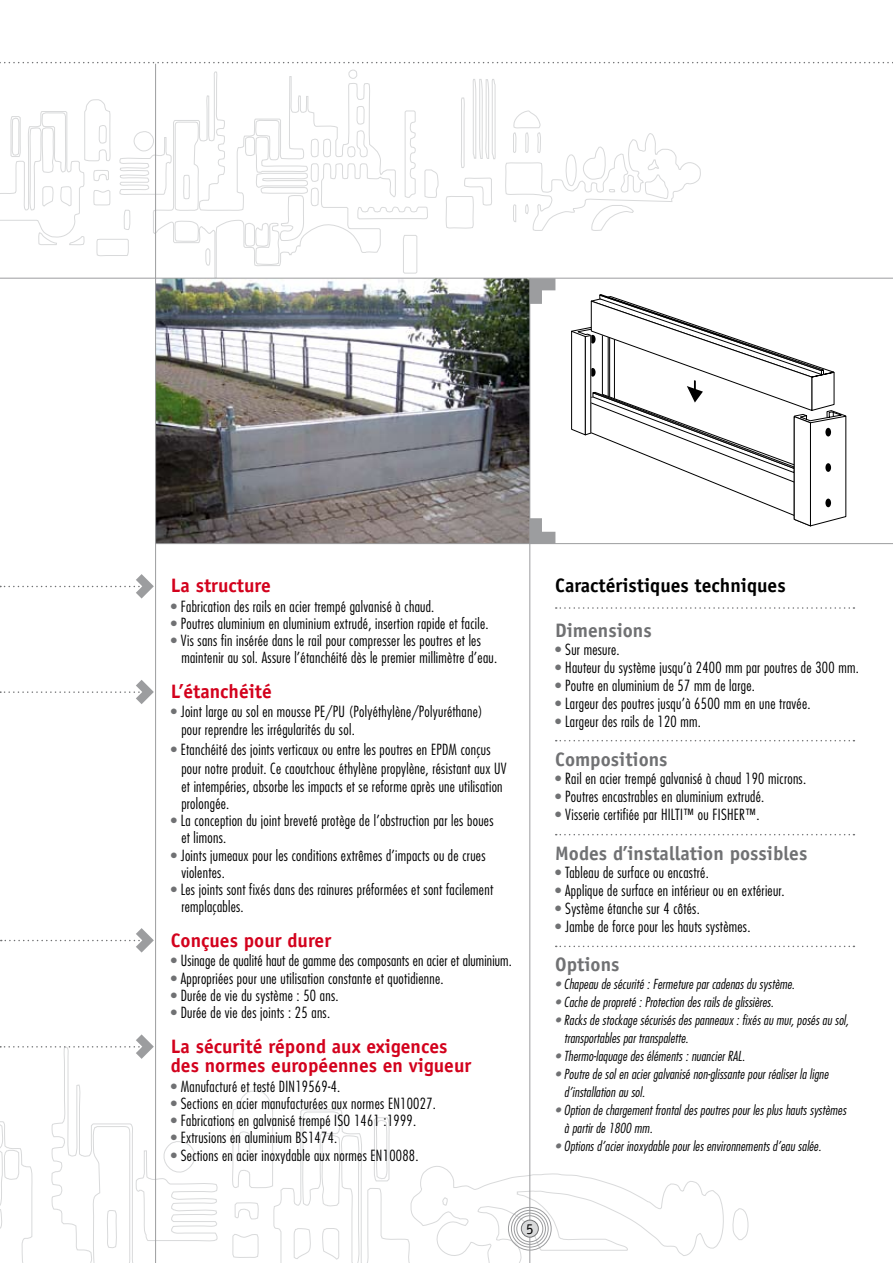
<style>
.page{position:relative;width:893px;height:1263px;background:#fff}
.page>*{position:absolute;margin:0;border:0;box-sizing:border-box;transform-origin:0 0}
.t1{font:700 19.5px/19.5px "Officina Sans";color:#d3021d}
.t2{font:700 19.5px "Officina Sans";color:#707173}
.t3{font:700 19.5px "Officina Sans";color:#000}
.t4{font:300 condensed 15px/17.2px "Futura";letter-spacing:.02em;color:#000}
.t5{font:15px "Officina Sans";color:#000}
.t6{font:italic 300 condensed 13.5px/18px "Futura";letter-spacing:.01em;color:#000}
.s1{color:#707173}
</style>
<div class="page">
<svg style="left:0;top:69px;width:701px;height:209px"></svg>
<svg style="left:0;top:1044px;width:749px;height:219px"></svg>
<svg style="left:571px;top:294px;width:275px;height:232px"></svg>
<img style="left:156px;top:279px;width:373px;height:264px">
<hr style="left:0;top:278px;width:893px;height:1px;background:#9c9d9f">
<svg style="left:0;top:574px;width:154px;height:24px"></svg>
<svg style="left:0;top:680px;width:154px;height:24px"></svg>
<svg style="left:1px;top:928px;width:153px;height:24px"></svg>
<svg style="left:0;top:1034px;width:154px;height:25px"></svg>
<hr style="left:529px;top:278px;width:1px;height:985px;background:#9c9d9f">
<svg style="left:556px;top:607px;width:298px;height:2px"></svg>
<svg style="left:530px;top:279px;width:25px;height:25px"></svg>
<svg style="left:530px;top:518px;width:25px;height:25px"></svg>
<hr style="left:155px;top:543px;width:738px;height:1px;background:#9c9d9f">
<svg style="left:0;top:62px;width:893px;height:1px"></svg>
<hr style="left:155px;top:64px;width:1px;height:1199px;background:#9c9d9f">
<div style="left:521px;top:1220px;width:17px;height:17px;background:#d9dadb;border-radius:50%"></div>
<div style="left:521px;top:1220px;width:18px;height:17px;border:1px solid #707173;border-radius:50%"></div>
<div style="left:516px;top:1215px;width:27px;height:27px;border:1px solid #9c9d9f;border-radius:50%"></div>
<div style="left:514px;top:1213px;width:32px;height:32px;border:1px solid #9c9d9f;border-radius:50%"></div>
<div style="left:511px;top:1210px;width:37px;height:37px;border:1px solid #9c9d9f;border-radius:50%"></div>
<div style="left:508px;top:1207px;width:43px;height:43px;border:1px solid #9c9d9f;border-radius:50%"></div>
<svg style="left:556px;top:740px;width:298px;height:1px"></svg>
<svg style="left:556px;top:834px;width:298px;height:1px"></svg>
<svg style="left:556px;top:946px;width:298px;height:1px"></svg>
<h1 class="t1" style="left:171px;top:575px;width:102px">La structure</h1>
<p class="t4" style="left:171px;top:597px;width:265px"><span class="s1">•</span> Fabrication des rails en acier trempé galvanisé à chaud.</p>
<p class="t4" style="left:171px;top:615px;width:319px"><span class="s1">•</span> Poutres aluminium en aluminium extrudé, insertion rapide et facile.</p>
<p class="t4" style="left:181px;top:632px;width:317px;text-indent:-10px"><span class="s1">•</span> Vis sans fin insérée dans le rail pour compresser les poutres et les maintenir au sol. Assure l’étanchéité dès le premier millimètre d’eau.</p>
<h1 class="t1" style="left:171px;top:681px;width:103px">L’étanchéité</h1>
<p class="t4" style="left:181px;top:703px;width:303px;line-height:18px;text-indent:-10px"><span class="s1">•</span> Joint large au sol en mousse PE/PU (Polyéthylène/Polyuréthane) pour reprendre les irrégularités du sol.</p>
<p class="t4" style="left:181px;top:739px;width:327px;line-height:19.5px;text-indent:-10px"><span class="s1">•</span> Etanchéité des joints verticaux ou entre les poutres en EPDM conçus pour notre produit. Ce caoutchouc éthylène propylène, résistant aux UV</p>
<p class="t4" style="left:181px;top:777px;width:323px">et intempéries, absorbe les impacts et se reforme après une utilisation prolongée.</p>
<p class="t4" style="left:181px;top:812px;width:314px;text-indent:-10px"><span class="s1">•</span> La conception du joint breveté protège de l’obstruction par les boues et limons.</p>
<p class="t4" style="left:181px;top:846px;width:306px;text-indent:-10px"><span class="s1">•</span> Joints jumeaux pour les conditions extrêmes d’impacts ou de crues violentes.</p>
<p class="t4" style="left:181px;top:881px;width:313px;text-indent:-10px"><span class="s1">•</span> Les joints sont fixés dans des rainures préformées et sont facilement remplaçables.</p>
<h1 class="t1" style="left:171px;top:930px;width:162px">Conçues pour durer</h1>
<p class="t4" style="left:171px;top:952px;width:343px"><span class="s1">•</span> Usinage de qualité haut de gamme des composants en acier et aluminium.</p>
<p class="t4" style="left:171px;top:969px;width:274px"><span class="s1">•</span> Appropriées pour une utilisation constante et quotidienne.</p>
<p class="t4" style="left:171px;top:987px;width:169px"><span class="s1">•</span> Durée de vie du système : 50 ans.</p>
<p class="t4" style="left:171px;top:1004px;width:161px"><span class="s1">•</span> Durée de vie des joints : 25 ans.</p>
<h1 class="t1" style="left:171px;top:1036px;width:302px">La sécurité répond aux exigences des normes européennes en vigueur</h1>
<p class="t4" style="left:171px;top:1077px;width:171px"><span class="s1">•</span> Manufacturé et testé DIN19569-4.</p>
<p class="t4" style="left:171px;top:1095px;width:267px"><span class="s1">•</span> Sections en acier manufacturées aux normes EN10027.</p>
<p class="t4" style="left:171px;top:1112px;width:247px"><span class="s1">•</span> Fabrications en galvanisé trempé ISO 1461 :1999.</p>
<p class="t4" style="left:171px;top:1129px;width:168px"><span class="s1">•</span> Extrusions en aluminium BS1474.</p>
<p class="t4" style="left:171px;top:1146px;width:249px"><span class="s1">•</span> Sections en acier inoxydable aux normes EN10088.</p>
<h1 class="t3" style="left:555px;top:573px;width:232px">Caractéristiques techniques</h1>
<h1 class="t2" style="left:555px;top:618px;width:98px">Dimensions</h1>
<p class="t4" style="left:555px;top:640px;width:66px"><span class="s1">•</span> Sur mesure.</p>
<p class="t4" style="left:555px;top:658px;width:305px"><span class="s1">•</span> Hauteur du système jusqu’à 2400 mm par poutres de 300 mm.</p>
<p class="t4" style="left:555px;top:676px;width:201px"><span class="s1">•</span> Poutre en aluminium de 57 mm de large.</p>
<p class="t4" style="left:555px;top:694px;width:257px"><span class="s1">•</span> Largeur des poutres jusqu’à 6500 mm en une travée.</p>
<p class="t4" style="left:555px;top:712px;width:147px"><span class="s1">•</span> Largeur des rails de 120 mm.</p>
<h1 class="t2" style="left:555px;top:747px;width:114px">Compositions</h1>
<p class="t4" style="left:555px;top:770px;width:252px"><span class="s1">•</span> Rail en acier trempé galvanisé à chaud 190 microns.</p>
<p class="t4" style="left:555px;top:788px;width:211px"><span class="s1">•</span> Poutres encastrables en aluminium extrudé.</p>
<p class="t4" style="left:555px;top:806px;width:206px"><span class="s1">•</span> Visserie certifiée par HILTI™ ou FISHER™.</p>
<h1 class="t2" style="left:555px;top:841px;width:254px">Modes d’installation possibles</h1>
<p class="t4" style="left:555px;top:863px;width:155px"><span class="s1">•</span> Tableau de surface ou encastré.</p>
<p class="t4" style="left:555px;top:881px;width:231px"><span class="s1">•</span> Applique de surface en intérieur ou en extérieur.</p>
<p class="t4" style="left:555px;top:899px;width:146px"><span class="s1">•</span> Système étanche sur 4 côtés.</p>
<p class="t4" style="left:555px;top:917px;width:197px"><span class="s1">•</span> Jambe de force pour les hauts systèmes.</p>
<h1 class="t2" style="left:555px;top:952px;width:66px">Options</h1>
<p class="t6" style="left:555px;top:975px;width:241px"><span class="s1">•</span> Chapeau de sécurité : Fermeture par cadenas du système.</p>
<p class="t6" style="left:555px;top:993px;width:220px"><span class="s1">•</span> Cache de propreté : Protection des rails de glissières.</p>
<p class="t6" style="left:564px;top:1011px;width:286px;text-indent:-9px"><span class="s1">•</span> Racks de stockage sécurisés des panneaux : fixés au mur, posés au sol, transportables par transpalette.</p>
<p class="t6" style="left:555px;top:1047px;width:191px"><span class="s1">•</span> Thermo-laquage des éléments : nuancier RAL.</p>
<p class="t6" style="left:564px;top:1065px;width:266px;text-indent:-9px"><span class="s1">•</span> Poutre de sol en acier galvanisé non-glissante pour réaliser la ligne d’installation au sol.</p>
<p class="t6" style="left:564px;top:1101px;width:283px;text-indent:-9px"><span class="s1">•</span> Option de chargement frontal des poutres pour les plus hauts systèmes à partir de 1800 mm.</p>
<p class="t6" style="left:555px;top:1137px;width:267px"><span class="s1">•</span> Options d’acier inoxydable pour les environnements d’eau salée.</p>
<p class="t5" style="left:526px;top:1220px;width:9px">5</p>
</div>
